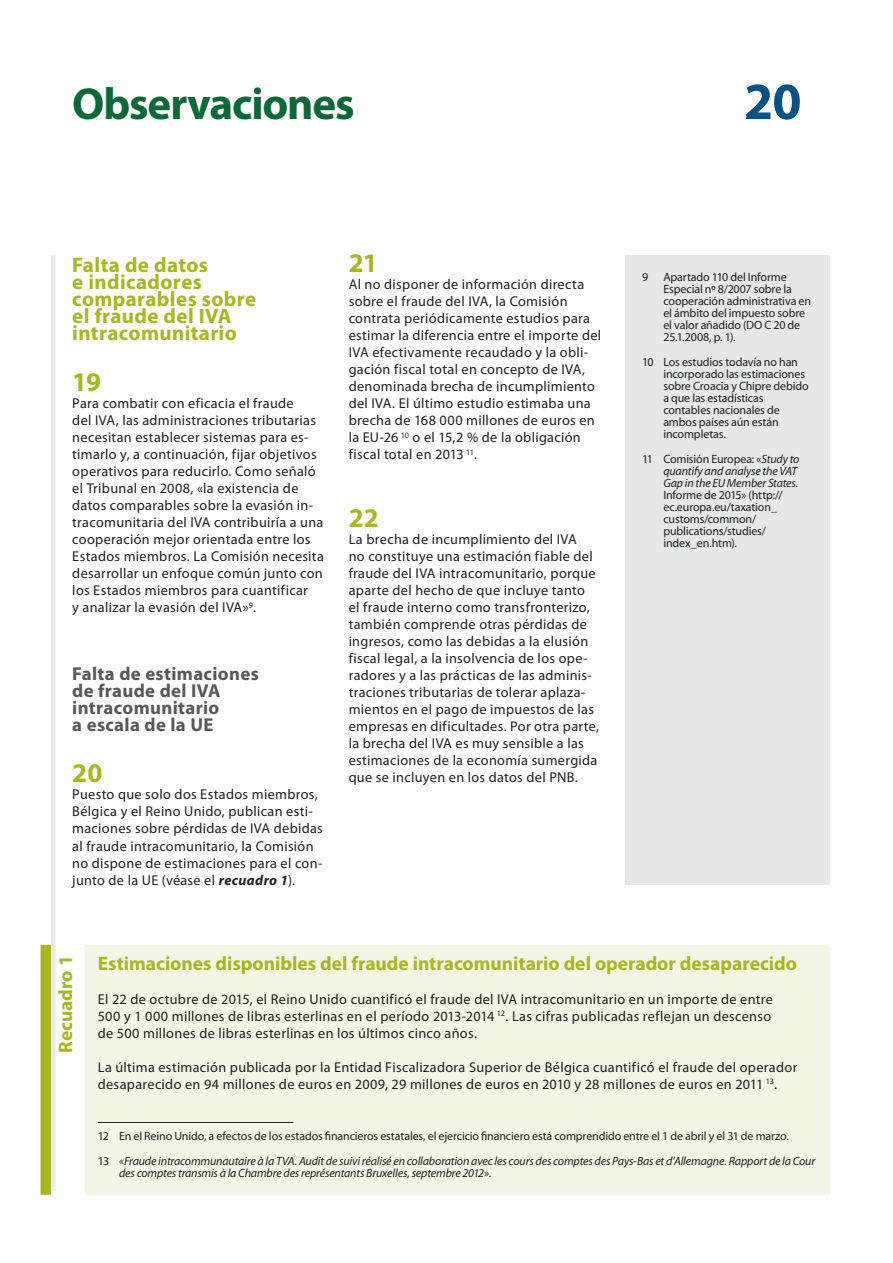
<style>
.page{position:relative;width:893px;height:1263px;background:#fff}
.page>*{position:absolute;margin:0;border:0;box-sizing:border-box;transform-origin:0 0}
.t1{font:700 52.5px "Myriad Pro";color:#015386}
.E_01_-_CHAP_TITRE_CH{font:700 45px "Myriad Pro";letter-spacing:-.025em;color:#0b6938}
.E_05_-_CHAP__1__TEXT{font:700 27px "Myriad Pro";color:#a7b621}
.E_02_-_CHAP__TITRE_C{font:700 21px/17px "Myriad Pro";letter-spacing:.015em;color:#a7b621}
.F_02_-_BOX_TITRE_COL{font:700 19.5px "Myriad Pro";color:#a7b621}
.F_01_-_GREEN_BOX_NUM{font:700 19.5px "Myriad Pro";color:#a7b621}
.E_03_-_CHAP__TITRE_A{font:700 18.75px/17px "Myriad Pro";letter-spacing:.02em;color:#57585a}
.E_05_-_CHAP__1__TEXT-2{font:14.25px/17px "Myriad Pro";letter-spacing:.02em;color:#231f20}
.F_04_-_BOX_TEXTE{font:14.25px/17px "Myriad Pro";letter-spacing:.02em;color:#231f20}
.E_08_-_CHAP__FOOTNOT{font:12px/12px "Myriad Pro";letter-spacing:-.01em;color:#231f20}
.E_08_-_CHAP__FOOTNOT-2{font:italic 12px/12px "Myriad Pro";letter-spacing:-.015em;color:#231f20}
.s1{font-weight:700;font-style:italic}
.s2{font-style:italic}
.s3{font-style:normal}
</style>
<div class="page">
<div style="left:51px;top:255px;width:5px;height:936px;background:#ebebeb"></div>
<div style="left:625px;top:255px;width:204px;height:629px;background:#e6e7e9"></div>
<div style="left:41px;top:945px;width:10px;height:250px;background:#a7b621"></div>
<div style="left:85px;top:945px;width:744px;height:250px;background:#f4f6e5"></div>
<hr style="left:98px;top:1122px;width:195px;height:1px;background:#231f20">
<p class="E_01_-_CHAP_TITRE_CH" style="left:72px;top:75px;width:284px">Observaciones</p>
<h1 class="t1" style="left:744px;top:67px;width:59px">20</h1>
<p class="E_02_-_CHAP__TITRE_C" style="left:72px;top:256px;width:185px">Falta de datos<br>e indicadores comparables sobre el fraude del IVA intracomunitario</p>
<p class="E_05_-_CHAP__1__TEXT" style="left:72px;top:364px;width:30px">19</p>
<p class="E_05_-_CHAP__1__TEXT-2" style="left:72px;top:395px;width:253px">Para combatir con eficacia el fraude<br>del IVA, las administraciones tributarias necesitan establecer sistemas para es&shy;timarlo y, a continuación, fijar objetivos operativos para reducirlo. Como señaló el Tribunal en 2008, «la existencia de datos comparables sobre la evasión in&shy;tracomunitaria del IVA contribuiría a una cooperación mejor orientada entre los Estados miembros. La Comisión necesita desarrollar un enfoque común junto con los Estados miembros para cuantificar<br>y analizar la evasión del IVA»<sup>9</sup>.</p>
<p class="E_03_-_CHAP__TITRE_A" style="left:72px;top:665px;width:188px">Falta de estimaciones de fraude del IVA intracomunitario<br>a escala de la UE</p>
<p class="E_05_-_CHAP__1__TEXT" style="left:72px;top:756px;width:32px">20</p>
<p class="E_05_-_CHAP__1__TEXT-2" style="left:72px;top:786px;width:252px">Puesto que solo dos Estados miembros, Bélgica y el Reino Unido, publican esti&shy;maciones sobre pérdidas de IVA debidas al fraude intracomunitario, la Comisión no dispone de estimaciones para el con&shy;junto de la UE (véase el <span class="s1">recuadro 1</span>).</p>
<p class="E_05_-_CHAP__1__TEXT" style="left:349px;top:245px;width:31px">21</p>
<p class="E_05_-_CHAP__1__TEXT-2" style="left:349px;top:276px;width:254px">Al no disponer de información directa sobre el fraude del IVA, la Comisión contrata periódicamente estudios para estimar la diferencia entre el importe del IVA efectivamente recaudado y la obli&shy;gación fiscal total en concepto de IVA, denominada brecha de incumplimiento del IVA. El último estudio estimaba una brecha de 168 000 millones de euros en la EU-26 <sup>10</sup> o el 15,2 % de la obligación fiscal total en 2013 <sup>11</sup>.</p>
<p class="E_05_-_CHAP__1__TEXT" style="left:349px;top:501px;width:32px">22</p>
<p class="E_05_-_CHAP__1__TEXT-2" style="left:349px;top:531px;width:252px">La brecha de incumplimiento del IVA<br>no constituye una estimación fiable del fraude del IVA intracomunitario, porque aparte del hecho de que incluye tanto el fraude interno como transfronterizo, también comprende otras pérdidas de ingresos, como las debidas a la elusión fiscal legal, a la insolvencia de los ope&shy;radores y a las prácticas de las adminis&shy;traciones tributarias de tolerar aplaza&shy;mientos en el pago de impuestos de las empresas en dificultades. Por otra parte, la brecha del IVA es muy sensible a las estimaciones de la economía sumergida que se incluyen en los datos del PNB.</p>
<p class="E_08_-_CHAP__FOOTNOT" style="left:642px;top:271px;width:8px">9</p>
<p class="E_08_-_CHAP__FOOTNOT" style="left:663px;top:271px;width:149px">Apartado 110 del Informe<br>Especial nº 8/2007 sobre la cooperación administrativa en el ámbito del impuesto sobre el valor añadido (DO C 20 de<br>25.1.2008, p. 1).</p>
<p class="E_08_-_CHAP__FOOTNOT" style="left:663px;top:356px;width:147px;text-indent:-21px">10 Los estudios todavía no han incorporado las estimaciones sobre Croacia y Chipre debido a que las estadísticas contables nacionales de ambos países aún están incompletas.</p>
<p class="E_08_-_CHAP__FOOTNOT" style="left:663px;top:452px;width:138px;text-indent:-21px">11 Comisión Europea: «<span class="s2">Study to quantify and analyse the VAT<br>Gap in the EU Member States.<br></span>Informe de 2015» (http:// ec.europa.eu/taxation_ customs/common/ publications/studies/ index_en.htm).</p>
<p class="F_01_-_GREEN_BOX_NUM" style="left:53px;top:1053px;width:99px;rotate:-90deg">Recuadro 1</p>
<p class="F_02_-_BOX_TITRE_COL" style="left:98px;top:950px;width:701px">Estimaciones disponibles del fraude intracomunitario del operador desaparecido</p>
<p class="F_04_-_BOX_TEXTE" style="left:98px;top:990px;width:677px">El 22 de octubre de 2015, el Reino Unido cuantificó el fraude del IVA intracomunitario en un importe de entre<br>500 y 1 000 millones de libras esterlinas en el período 2013-2014 <sup>12</sup>. Las cifras publicadas reflejan un descenso de 500 millones de libras esterlinas en los últimos cinco años.</p>
<p class="F_04_-_BOX_TEXTE" style="left:98px;top:1058px;width:701px">La última estimación publicada por la Entidad Fiscalizadora Superior de Bélgica cuantificó el fraude del operador desaparecido en 94 millones de euros en 2009, 29 millones de euros en 2010 y 28 millones de euros en 2011 <sup>13</sup>.</p>
<p class="E_08_-_CHAP__FOOTNOT" style="left:98px;top:1130px;width:693px">12 En el Reino Unido, a efectos de los estados financieros estatales, el ejercicio financiero está comprendido entre el 1 de abril y el 31 de marzo.</p>
<p class="E_08_-_CHAP__FOOTNOT-2" style="left:119px;top:1155px;width:698px;text-indent:-21px"><span class="s3">13 «</span>Fraude intracommunautaire à la TVA. Audit de suivi réalisé en collaboration avec les cours des comptes des Pays-Bas et d’Allemagne. Rapport de la Cour des comptes transmis à la Chambre des représentants Bruxelles, septembre 2012<span class="s3">».</span></p>
</div>
